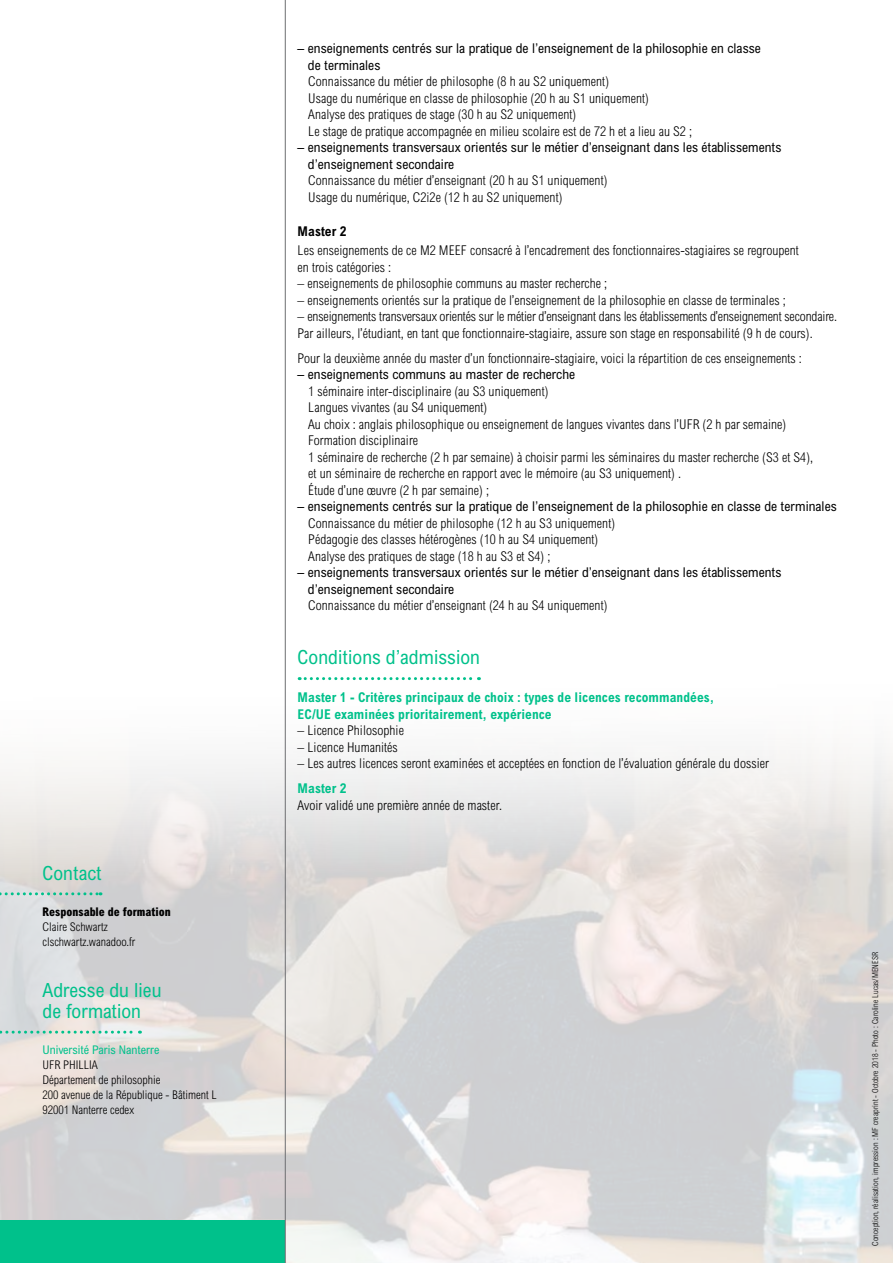
<style>
.page{position:relative;width:893px;height:1263px;background:#fff}
.page>*{position:absolute;margin:0;border:0;box-sizing:border-box;transform-origin:0 0}
.t1{font:condensed 19.5px/21px "Arial";letter-spacing:.005em;color:#00c18b}
.t2{font:300 condensed 13.5px/16.5px "Arial";letter-spacing:.005em;color:#000}
.t3{font:condensed 13.5px/16.5px "Arial";letter-spacing:.005em;color:#000}
.t4{font:700 condensed 13.5px/16.5px "Arial";letter-spacing:.005em;color:#00c18b}
.t5{font:700 condensed 13.5px "Arial";letter-spacing:.005em;color:#000}
.t6{font:300 condensed 12px/15px "Arial";color:#000}
.t7{font:condensed 12px "Arial";color:#00c18b}
.t8{font:800 condensed 12px "Arial";color:#000}
.t9{font:300 condensed 8.25px "Arial";letter-spacing:.005em;color:#000}
</style>
<div class="page">
<img style="left:0;top:651px;width:893px;height:612px">
<div style="left:0;top:1220px;width:285px;height:43px;background:#00c18b"></div>
<svg style="left:299px;top:677px;width:180px;height:3px"></svg>
<svg style="left:0;top:892px;width:101px;height:3px"></svg>
<svg style="left:0;top:1031px;width:140px;height:3px"></svg>
<hr style="left:285px;top:0;width:1px;height:1263px;background:#6d6e71">
<h1 class="t1" style="left:43px;top:862px;width:61px">Contact</h1>
<p class="t8" style="left:43px;top:904px;width:130px">Responsable de formation</p>
<p class="t6" style="left:43px;top:919px;width:94px">Claire Schwartz clschwartz.wanadoo.fr</p>
<h1 class="t1" style="left:43px;top:979px;width:120px">Adresse du lieu de formation</h1>
<p class="t7" style="left:43px;top:1042px;width:118px">Université Paris Nanterre</p>
<p class="t6" style="left:43px;top:1057px;width:176px">UFR PHILLIA<br>Département de philosophie<br>200 avenue de la République - Bâtiment L<br>92001 Nanterre cedex</p>
<p class="t3" style="left:308px;top:40px;width:454px;text-indent:-10px">– enseignements centrés sur la pratique de l’enseignement de la philosophie en classe de terminales</p>
<p class="t2" style="left:308px;top:73px;width:385px">Connaissance du métier de philosophe (8 h au S2 uniquement)<br>Usage du numérique en classe de philosophie (20 h au S1 uniquement)<br>Analyse des pratiques de stage (30 h au S2 uniquement)<br>Le stage de pratique accompagnée en milieu scolaire est de 72 h et a lieu au S2 ;</p>
<p class="t3" style="left:308px;top:139px;width:475px;text-indent:-10px">– enseignements transversaux orientés sur le métier d’enseignant dans les établissements d’enseignement secondaire</p>
<p class="t2" style="left:308px;top:172px;width:301px">Connaissance du métier d’enseignant (20 h au S1 uniquement)<br>Usage du numérique, C2i2e (12 h au S2 uniquement)</p>
<p class="t5" style="left:298px;top:223px;width:50px">Master 2</p>
<p class="t2" style="left:298px;top:242px;width:503px">Les enseignements de ce M2 MEEF consacré à l’encadrement des fonctionnaires-stagiaires se regroupent en trois catégories :</p>
<p class="t2" style="left:298px;top:275px;width:311px">– enseignements de philosophie communs au master recherche ;</p>
<p class="t2" style="left:298px;top:292px;width:490px">– enseignements orientés sur la pratique de l’enseignement de la philosophie en classe de terminales ;</p>
<p class="t2" style="left:298px;top:308px;width:541px">– enseignements transversaux orientés sur le métier d’enseignant dans les établissements d’enseignement secondaire.<br>Par ailleurs, l’étudiant, en tant que fonctionnaire-stagiaire, assure son stage en responsabilité (9 h de cours).</p>
<p class="t2" style="left:298px;top:350px;width:506px">Pour la deuxième année du master d’un fonctionnaire-stagiaire, voici la répartition de ces enseignements :</p>
<p class="t3" style="left:298px;top:366px;width:279px">– enseignements communs au master de recherche</p>
<p class="t2" style="left:308px;top:383px;width:506px">1 séminaire inter-disciplinaire (au S3 uniquement)<br>Langues vivantes (au S4 uniquement)<br>Au choix : anglais philosophique ou enseignement de langues vivantes dans l’UFR (2 h par semaine)<br>Formation disciplinaire<br>1 séminaire de recherche (2 h par semaine) à choisir parmi les séminaires du master recherche (S3 et S4), et un séminaire de recherche en rapport avec le mémoire (au S3 uniquement) .<br>Étude d’une œuvre (2 h par semaine) ;</p>
<p class="t3" style="left:298px;top:498px;width:541px">– enseignements centrés sur la pratique de l’enseignement de la philosophie en classe de terminales</p>
<p class="t2" style="left:308px;top:515px;width:308px">Connaissance du métier de philosophe (12 h au S3 uniquement)<br>Pédagogie des classes hétérogènes (10 h au S4 uniquement)<br>Analyse des pratiques de stage (18 h au S3 et S4) ;</p>
<p class="t3" style="left:308px;top:564px;width:475px;text-indent:-10px">– enseignements transversaux orientés sur le métier d’enseignant dans les établissements d’enseignement secondaire</p>
<p class="t2" style="left:308px;top:597px;width:301px">Connaissance du métier d’enseignant (24 h au S4 uniquement)</p>
<h1 class="t1" style="left:298px;top:647px;width:184px">Conditions d’admission</h1>
<p class="t4" style="left:298px;top:689px;width:418px">Master 1 - Critères principaux de choix : types de licences recommandées,<br>EC/UE examinées prioritairement, expérience</p>
<p class="t2" style="left:298px;top:722px;width:108px">– Licence Philosophie</p>
<p class="t2" style="left:298px;top:738px;width:102px">– Licence Humanités</p>
<p class="t2" style="left:298px;top:755px;width:473px">– Les autres licences seront examinées et acceptées en fonction de l’évaluation générale du dossier</p>
<p class="t4" style="left:298px;top:780px;width:50px">Master 2</p>
<p class="t2" style="left:298px;top:796px;width:206px">Avoir validé une première année de master.</p>
<p class="t9" style="left:871px;top:1246px;width:295px;rotate:-90deg">Conception, réalisation, impression : MF creaprint - Octobre 2018 - Photo : Caroline Lucas/MENESR</p>
</div>
